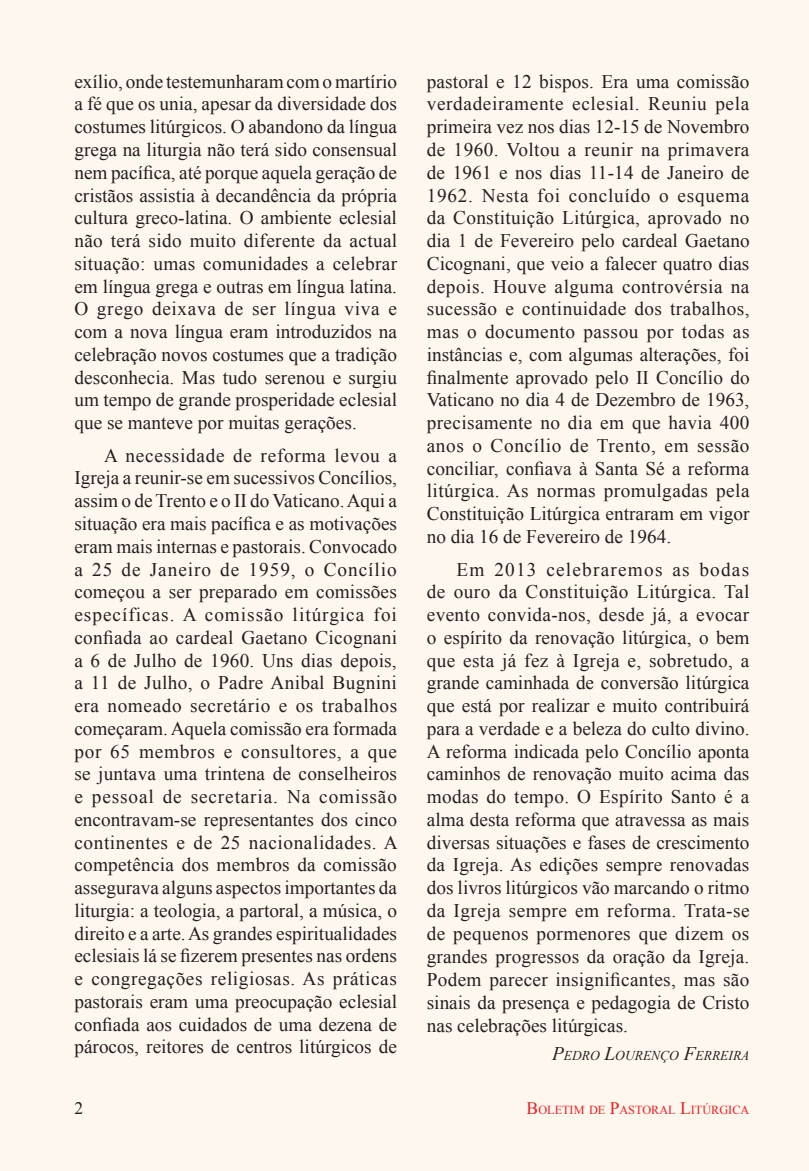
<style>
.page{position:relative;width:809px;height:1171px;background:#fef7ee}
.page>*{position:absolute;margin:0;border:0;box-sizing:border-box;transform-origin:0 0}
._6-Texto{font:19.25px/22.8px "Times New Roman";color:#231f20;text-align:justify}
.t1{font:17.5px "Times New Roman";color:#231f20}
._8-Notas{font:italic 13.47px "Times New Roman";color:#231f20}
.t2{font:12.25px "Times New Roman";color:#ee1d23}
.s1{font-size:19.25px}
.s2{font-size:17.5px}
</style>
<div class="page">
<p class="_6-Texto" style="left:74px;top:70px;width:324px">exílio, onde testemunharam com o martírio a fé que os unia, apesar da diversidade dos costumes litúrgicos. O abandono da língua grega na liturgia não terá sido consensual nem pacífica, até porque aquela geração de cristãos assistia à decandência da própria cultura greco‑latina. O ambiente eclesial não terá sido muito diferente da actual situação: umas comunidades a celebrar em língua grega e outras em língua latina.<br>O grego deixava de ser língua viva e com a nova língua eram introduzidos na celebração novos costumes que a tradição desconhecia. Mas tudo serenou e surgiu um tempo de grande prosperidade eclesial que se manteve por muitas gerações.</p>
<p class="_6-Texto" style="left:74px;top:444px;width:325px;text-indent:30px">A necessidade de reforma levou a Igreja a reunir-se em sucessivos Concílios, assim o de Trento e o II do Vaticano. Aqui a situação era mais pacífica e as motivações eram mais internas e pastorais. Convocado a 25 de Janeiro de 1959, o Concílio começou a ser preparado em comissões específicas. A comissão litúrgica foi confiada ao cardeal Gaetano Cicognani a 6 de Julho de 1960. Uns dias depois, a 11 de Julho, o Padre Anibal Bugnini era nomeado secretário e os trabalhos começaram. Aquela comissão era formada por 65 membros e consultores, a que se juntava uma trintena de conselheiros e pessoal de secretaria. Na comissão encontravam-se representantes dos cinco continentes e de 25 nacionalidades. A competência dos membros da comissão assegurava alguns aspectos importantes da liturgia: a teologia, a partoral, a música, o direito e a arte. As grandes espiritualidades eclesiais lá se fizerem presentes nas ordens e congregações religiosas. As práticas pastorais eram uma preocupação eclesial confiada aos cuidados de uma dezena de párocos, reitores de centros litúrgicos de</p>
<p class="_6-Texto" style="left:427px;top:70px;width:324px">pastoral e 12 bispos. Era uma comissão verdadeiramente eclesial. Reuniu pela primeira vez nos dias 12-15 de Novembro de 1960. Voltou a reunir na primavera de 1961 e nos dias 11-14 de Janeiro de 1962. Nesta foi concluído o esquema da Constituição Litúrgica, aprovado no dia 1 de Fevereiro pelo cardeal Gaetano Cicognani, que veio a falecer quatro dias depois. Houve alguma controvérsia na sucessão e continuidade dos trabalhos, mas o documento passou por todas as instâncias e, com algumas alterações, foi finalmente aprovado pelo II Concílio do Vaticano no dia 4 de Dezembro de 1963, precisamente no dia em que havia 400 anos o Concílio de Trento, em sessão conciliar, confiava à Santa Sé a reforma litúrgica. As normas promulgadas pela Constituição Litúrgica entraram em vigor no dia 16 de Fevereiro de 1964.</p>
<p class="_6-Texto" style="left:427px;top:557px;width:324px;text-indent:30px">Em 2013 celebraremos as bodas de ouro da Constituição Litúrgica. Tal evento convida-nos, desde já, a evocar o espírito da renovação litúrgica, o bem que esta já fez à Igreja e, sobretudo, a grande caminhada de conversão litúrgica que está por realizar e muito contribuirá para a verdade e a beleza do culto divino.<br>A reforma indicada pelo Concílio aponta caminhos de renovação muito acima das modas do tempo. O Espírito Santo é a alma desta reforma que atravessa as mais diversas situações e fases de crescimento da Igreja. As edições sempre renovadas dos livros litúrgicos vão marcando o ritmo da Igreja sempre em reforma. Trata‑se de pequenos pormenores que dizem os grandes progressos da oração da Igreja.<br>Podem parecer insignificantes, mas são sinais da presença e pedagogia de Cristo nas celebrações litúrgicas.</p>
<p class="_8-Notas" style="left:552px;top:1046px;width:199px"><span class="s1">P</span>EDRO <span class="s1">L</span>OURENÇO <span class="s1">F</span>ERREIRA</p>
<p class="t1" style="left:74px;top:1096px;width:10px">2</p>
<p class="t2" style="left:526px;top:1101px;width:224px"><span class="s2">B</span>OLETIM DE <span class="s2">P</span>ASTORAL <span class="s2">L</span>ITÚRGICA</p>
</div>
